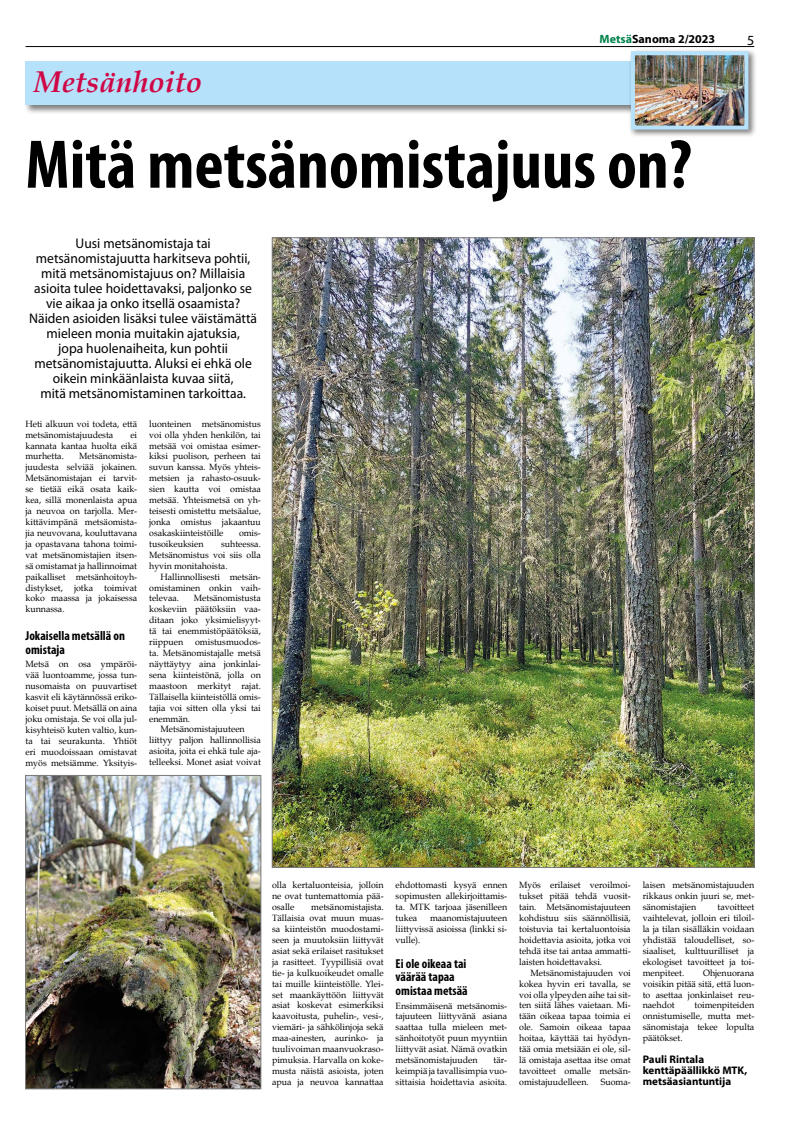
<style>
.page{position:relative;width:794px;height:1134px;background:#fff}
.page>*{position:absolute;margin:0;border:0;box-sizing:border-box;transform-origin:0 0}
.t1{font:700 condensed 69.5px "Myriad Pro";color:#000}
.t2{font:italic 700 30px "Book Antiqua";color:#cf0747}
.t3{font:14px/15px "Myriad Pro";color:#000;text-align:center}
.t4{font:700 condensed 13px/13.5px "Myriad Pro";color:#000}
.t5{font:700 12px "Myriad Pro";color:#000}
.t6{font:700 11px/11px "Myriad Pro";color:#000}
.t7{font:9.1px/10.9px "Book Antiqua";color:#000;text-align:justify}
.s1{color:#00824a}
</style>
<div class="page">
<hr style="left:26px;top:46px;width:728px;height:1px;background:#000">
<div style="left:24px;top:60px;width:651px;height:55px;background:#000;opacity:.5"></div>
<div style="left:26px;top:62px;width:639px;height:43px;background:#b5e1fa"></div>
<div style="left:628px;top:49px;width:129px;height:89px;background:#000;opacity:.5"></div>
<img style="left:636px;top:56px;width:107px;height:69px">
<div style="left:631px;top:51px;width:117px;height:79px;border:4px solid #b5e1fa"></div>
<img style="left:27px;top:777px;width:232px;height:310px">
<div style="left:25px;top:775px;width:236px;height:314px;border:1px solid #7c7b7b"></div>
<img style="left:274px;top:239px;width:478px;height:627px">
<h2 class="t2" style="left:34px;top:61px;width:170px">Metsänhoito</h2>
<h3 class="t5" style="left:599px;top:31px;width:117px"><span class="s1">Metsä</span>Sanoma 2/2023</h3>
<h3 class="t3" style="left:747px;top:32px;width:9px">5</h3>
<h1 class="t1" style="left:26px;top:121px;width:668px">Mitä metsänomistajuus on?</h1>
<p class="t3" style="left:29px;top:235px;width:229px">Uusi metsänomistaja tai metsänomistajuutta harkitseva pohtii, mitä metsänomistajuus on? Millaisia asioita tulee hoidettavaksi, paljonko se vie aikaa ja onko itsellä osaamista?<br>Näiden asioiden lisäksi tulee väistämättä mieleen monia muitakin ajatuksia,<br>jopa huolenaiheita, kun pohtii metsänomistajuutta. Aluksi ei ehkä ole oikein minkäänlaista kuvaa siitä,<br>mitä metsänomistaminen tarkoittaa.</p>
<p class="t7" style="left:26px;top:418px;width:113px">Heti alkuun voi todeta, että metsänomistajuudesta</p>
<p class="t7" style="left:149px;top:418px;width:113px">luonteinen metsänomistus voi olla yhden henkilön, tai metsää voi omistaa esimer&shy;kiksi puolison, perheen tai suvun kanssa. Myös yhteis&shy;metsien ja rahasto-osuuk&shy;sien kautta voi omistaa metsää. Yhteismetsä on yh&shy;teisesti omistettu metsäalue, jonka omistus jakaantuu osakaskiinteistöille</p>
<p class="t7" style="left:26px;top:429px;width:113px;text-indent:105px">ei kannata kantaa huolta eikä murhetta.</p>
<p class="t7" style="left:26px;top:451px;width:113px;text-indent:54px">Metsänomista&shy;juudesta selviää jokainen.<br>Metsänomistajan ei tarvit&shy;se tietää eikä osata kaik&shy;kea, sillä monenlaista apua ja neuvoa on tarjolla. Mer&shy;kittävimpänä metsäomista&shy;jia neuvovana, kouluttavana ja opastavana tahona toimi&shy;vat metsänomistajien itsen&shy;sä omistamat ja hallinnoimat paikalliset metsänhoitoyh&shy;distykset, jotka toimivat koko maassa ja jokaisessa kunnassa.</p>
<h3 class="t4" style="left:26px;top:629px;width:101px">Jokaisella metsällä on omistaja</h3>
<p class="t7" style="left:26px;top:658px;width:113px">Metsä on osa ympäröi&shy;vää luontoamme, jossa tun&shy;nusomaista on puuvartiset kasvit eli käytännössä eriko&shy;koiset puut. Metsällä on aina joku omistaja. Se voi olla jul&shy;kisyhteisö kuten valtio, kun&shy;ta tai seurakunta. Yhtiöt eri muodoissaan omistavat myös metsiämme. Yksityis-</p>
<p class="t7" style="left:239px;top:527px;width:23px">omis-</p>
<p class="t7" style="left:149px;top:538px;width:113px;text-indent:72px">suhteessa.<br>Metsänomistus voi siis olla hyvin monitahoista.</p>
<p class="t7" style="left:149px;top:571px;width:113px;text-indent:11px">Hallinnollisesti metsän&shy;omistaminen onkin vaih&shy;televaa.</p>
<p class="t7" style="left:149px;top:538px;width:56px">tusoikeuksien</p>
<p class="t7" style="left:149px;top:593px;width:113px;text-indent:45px">Metsänomistusta koskeviin päätöksiin vaa&shy;ditaan joko yksimielisyyt&shy;tä tai enemmistöpäätöksiä, riippuen</p>
<p class="t7" style="left:195px;top:636px;width:67px">omistusmuodos-</p>
<p class="t7" style="left:149px;top:647px;width:113px">ta. Metsänomistajalle metsä</p>
<p class="t7" style="left:149px;top:658px;width:113px">näyttäytyy aina jonkinlai-</p>
<p class="t7" style="left:149px;top:669px;width:113px">sena kiinteistönä, jolla on</p>
<p class="t7" style="left:149px;top:680px;width:113px">maastoon merkityt rajat.</p>
<p class="t7" style="left:149px;top:691px;width:113px">Tällaisella kiinteistöllä omis-</p>
<p class="t7" style="left:149px;top:702px;width:113px">tajia voi sitten olla yksi tai</p>
<p class="t7" style="left:149px;top:713px;width:42px">enemmän.</p>
<p class="t7" style="left:160px;top:724px;width:86px">Metsänomistajuuteen</p>
<p class="t7" style="left:149px;top:735px;width:113px">liittyy paljon hallinnollisia</p>
<p class="t7" style="left:149px;top:745px;width:113px">asioita, joita ei ehkä tule aja-</p>
<p class="t7" style="left:149px;top:756px;width:113px">telleeksi. Monet asiat voivat</p>
<p class="t7" style="left:272px;top:879px;width:113px">olla kertaluonteisia, jolloin ne ovat tuntemattomia pää&shy;osalle</p>
<p class="t7" style="left:272px;top:901px;width:113px;text-indent:39px">metsänomistajista.<br>Tällaisia ovat muun muas&shy;sa kiinteistön muodostami&shy;seen ja muutoksiin liittyvät asiat sekä erilaiset rasitukset ja rasitteet. Tyypillisiä ovat tie- ja kulkuoikeudet omalle tai muille kiinteistölle. Ylei&shy;set maankäyttöön liittyvät asiat koskevat esimerkiksi kaavoitusta, puhelin-, vesi-, viemäri- ja sähkölinjoja sekä maa-ainesten, aurinko- ja tuulivoiman maanvuokraso&shy;pimuksia. Harvalla on koke&shy;musta näistä asioista, joten apua ja neuvoa kannattaa</p>
<p class="t7" style="left:395px;top:879px;width:113px">ehdottomasti kysyä ennen sopimusten allekirjoittamis&shy;ta. MTK tarjoaa jäsenilleen tukea</p>
<p class="t7" style="left:395px;top:912px;width:113px;text-indent:34px">maanomistajuuteen liittyvissä asioissa (linkki si&shy;vulle).</p>
<h3 class="t4" style="left:395px;top:956px;width:74px">Ei ole oikeaa tai väärää tapaa omistaa metsää</h3>
<p class="t7" style="left:395px;top:1000px;width:113px">Ensimmäisenä metsänomis&shy;tajuuteen liittyvänä asiana saattaa tulla mieleen met&shy;sänhoitotyöt puun myyntiin liittyvät asiat. Nämä ovatkin metsänomistajuuden</p>
<p class="t7" style="left:395px;top:1054px;width:113px;text-indent:98px">tär&shy;keimpiä ja tavallisimpia vuo&shy;sittaisia hoidettavia asioita.</p>
<p class="t7" style="left:519px;top:879px;width:113px">Myös erilaiset veroilmoi&shy;tukset pitää tehdä vuosit&shy;tain. Metsänomistajuuteen kohdistuu siis säännöllisiä, toistuvia tai kertaluontoisia hoidettavia asioita, jotka voi tehdä itse tai antaa ammatti&shy;laisten hoidettavaksi.</p>
<p class="t7" style="left:519px;top:967px;width:113px;text-indent:11px">Metsänomistajuuden voi kokea hyvin eri tavalla, se voi olla ylpeyden aihe tai sit&shy;ten siitä lähes vaietaan. Mi&shy;tään oikeaa tapaa toimia ei ole. Samoin oikeaa tapaa hoitaa, käyttää tai hyödyn&shy;tää omia metsiään ei ole, sil&shy;lä omistaja asettaa itse omat tavoitteet omalle metsän&shy;omistajuudelleen.</p>
<p class="t7" style="left:601px;top:1076px;width:31px">Suoma-</p>
<p class="t7" style="left:643px;top:879px;width:113px">laisen metsänomistajuuden rikkaus onkin juuri se, met&shy;sänomistajien</p>
<p class="t7" style="left:643px;top:901px;width:113px;text-indent:75px">tavoitteet vaihtelevat, jolloin eri tiloil&shy;la ja tilan sisälläkin voidaan yhdistää taloudelliset, so&shy;siaaliset, kulttuurilliset ja ekologiset tavoitteet ja toi&shy;menpiteet.</p>
<p class="t7" style="left:643px;top:967px;width:113px;text-indent:60px">Ohjenuorana voisikin pitää sitä, että luon&shy;to asettaa jonkinlaiset reu&shy;naehdot</p>
<p class="t7" style="left:643px;top:1000px;width:113px;text-indent:52px">toimenpiteiden onnistumiselle, mutta met&shy;sänomistaja tekee lopulta päätökset.</p>
<p class="t6" style="left:643px;top:1053px;width:106px">Pauli Rintala kenttäpäällikkö MTK, metsäasiantuntija</p>
</div>
